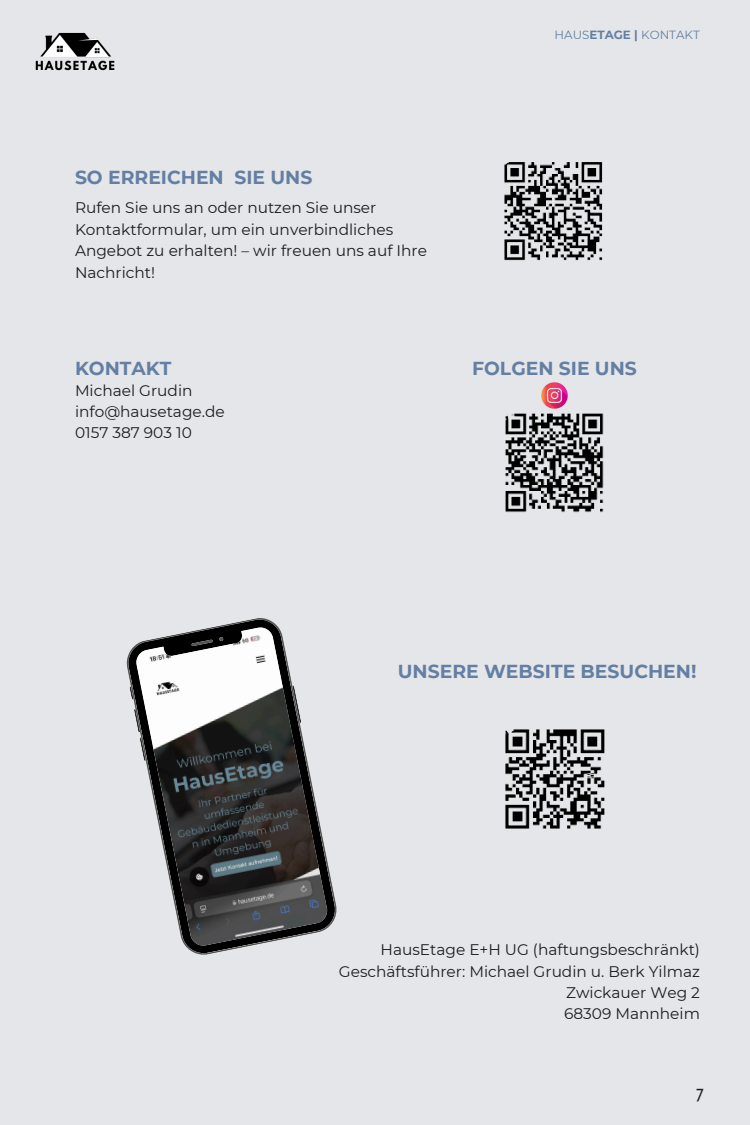
<style>
.page{position:relative;width:750px;height:1125px;background:#e5e6e9}
.page>*{position:absolute;margin:0;border:0;box-sizing:border-box;transform-origin:0 0}
.t1{font:700 18.77px "Montserrat";color:#647fa4}
.t2{font:italic 18.32px "Rosario";color:#1d1d1f}
.t3{font:15.35px/21.4px "Montserrat";color:#1d1d1f}
.t4{font:11.88px "Montserrat";color:#647fa4}
.s1{font-weight:700}
</style>
<div class="page">
<svg style="left:126px;top:618px;width:211px;height:337px"></svg>
<img style="left:35px;top:32px;width:80px;height:39px">
<img style="left:505px;top:729px;width:100px;height:100px">
<img style="left:541px;top:382px;width:27px;height:25px">
<img style="left:504px;top:162px;width:99px;height:99px">
<img style="left:505px;top:407px;width:99px;height:106px">
<h1 class="t1" style="left:75px;top:166px;width:239px">SO ERREICHEN SIE UNS</h1>
<h2 class="t3" style="left:75px;top:197px;width:354px">Rufen Sie uns an oder nutzen Sie unser Kontaktformular, um ein unverbindliches Angebot zu erhalten! – wir freuen uns auf Ihre Nachricht!</h2>
<p class="t4" style="left:555px;top:27px;width:147px">HAUS<span class="s1">ETAGE |</span> KONTAKT</p>
<h1 class="t1" style="left:75px;top:357px;width:98px">KONTAKT</h1>
<p class="t1" style="left:472px;top:357px;width:166px">FOLGEN SIE UNS</p>
<p class="t3" style="left:75px;top:380px;width:151px">Michael Grudin info@hausetage.de<br>0157 387 903 10</p>
<h2 class="t1" style="left:398px;top:660px;width:300px">UNSERE WEBSITE BESUCHEN!</h2>
<p class="t3" style="left:339px;top:939px;width:363px;text-align:right">HausEtage E+H UG (haftungsbeschränkt)<br>Geschäftsführer: Michael Grudin u. Berk Yilmaz<br>Zwickauer Weg 2<br>68309 Mannheim</p>
<h1 class="t2" style="left:696px;top:1080px;width:9px">7</h1>
</div>
